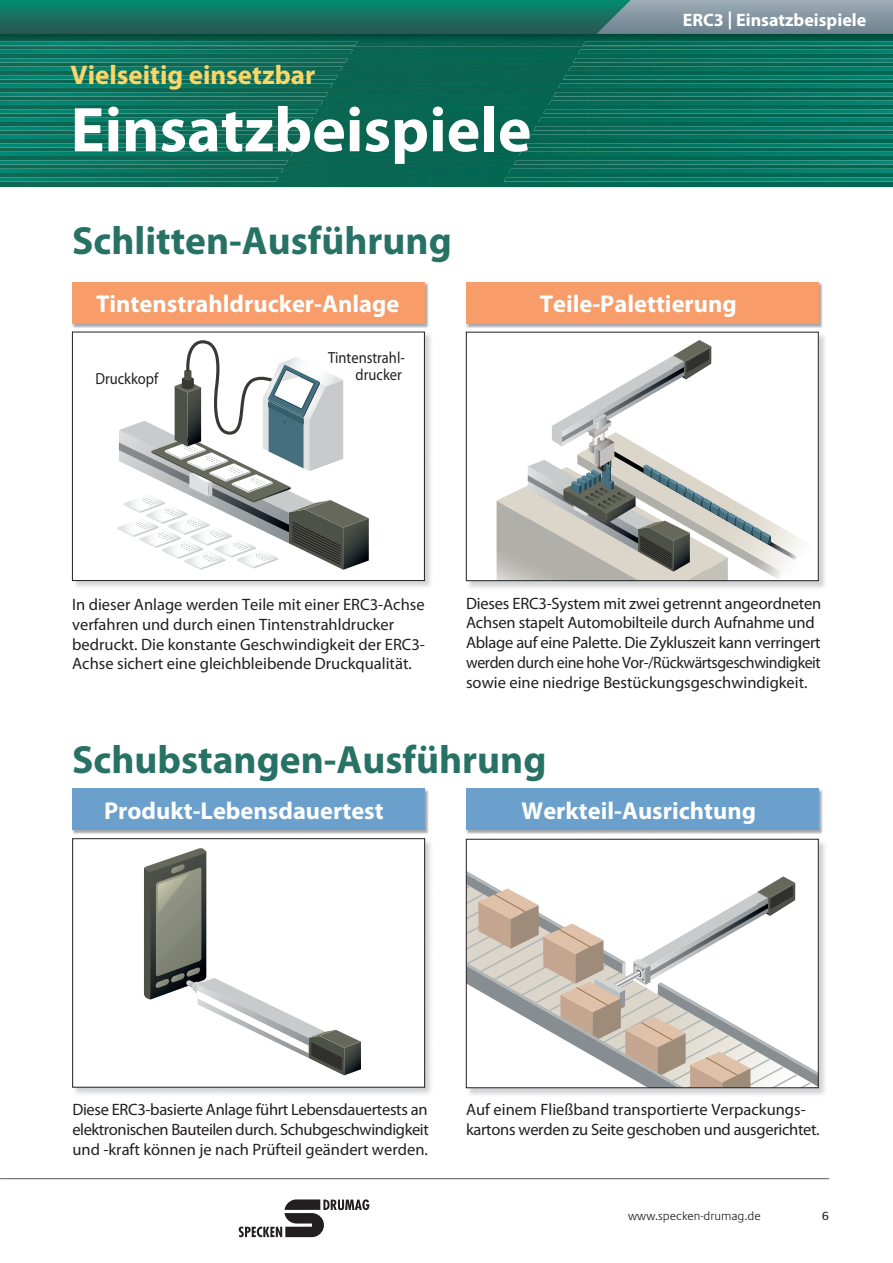
<style>
.page{position:relative;width:893px;height:1263px;background:#fff}
.page>*{position:absolute;margin:0;border:0;box-sizing:border-box;transform-origin:0 0}
.t1{font:700 63.75px "Myriad Pro";color:#fff}
.t2{font:700 39.45px "Myriad Pro";color:#287265}
.t3{font:700 27px "Myriad Pro";color:#fed667}
.t4{font:700 24.45px "Myriad Pro";color:#fff}
.t5{font:700 18px "Myriad Pro";color:#fff}
.t6{font:16.5px/19.8px "Myriad Pro";color:#231f20}
.t7{font:16.05px/17.4px "Myriad Pro";color:#231f20;text-align:right;scale:.9 1}
.t8{font:300 12px "Praxis LT Pro";color:#231f20}
.t9{font:12px "Praxis LT Pro";color:#231f20}
</style>
<div class="page">
<hr style="left:0;top:1178px;width:829px;height:1px;background:#57585a">
<svg style="left:239px;top:1199px;width:130px;height:38px"></svg>
<img style="left:0;top:34px;width:893px;height:153px">
<img style="left:578px;top:50px;width:315px;height:4px">
<img style="left:573px;top:58px;width:320px;height:4px">
<img style="left:568px;top:67px;width:325px;height:4px">
<img style="left:563px;top:75px;width:330px;height:4px">
<img style="left:558px;top:84px;width:335px;height:4px">
<img style="left:553px;top:92px;width:340px;height:4px">
<img style="left:548px;top:101px;width:345px;height:4px">
<img style="left:543px;top:109px;width:350px;height:4px">
<img style="left:538px;top:118px;width:355px;height:4px">
<img style="left:533px;top:126px;width:360px;height:4px">
<img style="left:529px;top:135px;width:364px;height:4px">
<img style="left:524px;top:143px;width:369px;height:4px">
<img style="left:519px;top:152px;width:374px;height:4px">
<img style="left:514px;top:160px;width:379px;height:4px">
<img style="left:509px;top:169px;width:384px;height:4px">
<img style="left:504px;top:177px;width:389px;height:4px">
<img style="left:0;top:50px;width:353px;height:4px">
<img style="left:0;top:58px;width:348px;height:4px">
<img style="left:0;top:67px;width:343px;height:4px">
<img style="left:0;top:75px;width:338px;height:4px">
<img style="left:0;top:84px;width:333px;height:4px">
<img style="left:0;top:92px;width:328px;height:4px">
<img style="left:0;top:101px;width:323px;height:4px">
<img style="left:0;top:109px;width:318px;height:4px">
<img style="left:0;top:118px;width:313px;height:4px">
<img style="left:0;top:126px;width:308px;height:4px">
<img style="left:0;top:135px;width:303px;height:4px">
<img style="left:0;top:143px;width:298px;height:4px">
<img style="left:0;top:152px;width:293px;height:4px">
<img style="left:0;top:160px;width:288px;height:4px">
<img style="left:0;top:169px;width:283px;height:4px">
<img style="left:0;top:177px;width:278px;height:4px">
<img style="left:583px;top:41px;width:310px;height:4px">
<img style="left:0;top:41px;width:358px;height:4px">
<div style="left:0;top:0;width:893px;height:34px;background:linear-gradient(to bottom,#048a6e,#2a5751)"></div>
<svg style="left:596px;top:0;width:297px;height:34px;background:#7d949f"></svg>
<img style="left:72px;top:838px;width:359px;height:256px">
<div style="left:73px;top:839px;width:352px;height:248px;background:#fff"></div>
<div style="left:72px;top:838px;width:353px;height:249px;border:1px solid #231f20"></div>
<img style="left:466px;top:839px;width:359px;height:256px">
<div style="left:466px;top:839px;width:352px;height:249px;background:#fff"></div>
<svg style="left:468px;top:872px;width:348px;height:214px"></svg>
<div style="left:466px;top:839px;width:352px;height:249px;border:1px solid #231f20"></div>
<img style="left:72px;top:283px;width:357px;height:45px">
<div style="left:72px;top:282px;width:353px;height:42px;background:#f89c69"></div>
<img style="left:466px;top:282px;width:357px;height:46px">
<div style="left:466px;top:282px;width:352px;height:42px;background:#f89c69"></div>
<img style="left:73px;top:790px;width:356px;height:44px">
<div style="left:72px;top:789px;width:353px;height:41px;background:#6aa0cb"></div>
<img style="left:466px;top:789px;width:357px;height:45px">
<div style="left:466px;top:789px;width:352px;height:41px;background:#6aa0cb"></div>
<img style="left:72px;top:331px;width:359px;height:256px">
<div style="left:72px;top:332px;width:352px;height:248px;background:#fff"></div>
<div style="left:72px;top:332px;width:353px;height:249px;border:1px solid #231f20"></div>
<svg style="left:117px;top:340px;width:252px;height:230px"></svg>
<img style="left:466px;top:331px;width:359px;height:257px">
<div style="left:466px;top:332px;width:352px;height:249px;background:#fff"></div>
<svg style="left:496px;top:340px;width:306px;height:239px"></svg>
<div style="left:466px;top:332px;width:352px;height:249px;border:1px solid #231f20"></div>
<svg style="left:144px;top:848px;width:217px;height:227px"></svg>
<h3 class="t3" style="left:71px;top:57px;width:246px">Vielseitig einsetzbar</h3>
<h1 class="t1" style="left:71px;top:88px;width:462px">Einsatzbeispiele</h1>
<h2 class="t2" style="left:72px;top:215px;width:381px">Schlitten-Ausführung</h2>
<p class="t5" style="left:683px;top:8px;width:185px">ERC3 | Einsatzbeispiele</p>
<h3 class="t4" style="left:96px;top:288px;width:305px">Tintenstrahldrucker-Anlage</h3>
<h3 class="t4" style="left:540px;top:288px;width:199px">Teile-Palettierung</h3>
<p class="t7" style="left:95px;top:369px;width:71px">Druckkopf</p>
<p class="t7" style="left:328px;top:349px;width:87px">Tintenstrahl&shy;drucker</p>
<p class="t6" style="left:72px;top:594px;width:354px">In dieser Anlage werden Teile mit einer ERC3-Achse verfahren und durch einen Tintenstrahldrucker bedruckt. Die konstante Geschwindigkeit der ERC3- Achse sichert eine gleichbleibende Druckqualität.</p>
<p class="t6" style="left:466px;top:593px;width:357px">Dieses ERC3-System mit zwei getrennt angeordneten Achsen stapelt Automobilteile durch Aufnahme und Ablage auf eine Palette. Die Zykluszeit kann verringert werden durch eine hohe Vor-/Rückwärtsgeschwindigkeit sowie eine niedrige Bestückungsgeschwindigkeit.</p>
<h2 class="t2" style="left:72px;top:734px;width:476px">Schubstangen-Ausführung</h2>
<h3 class="t4" style="left:104px;top:795px;width:281px">Produkt-Lebensdauertest</h3>
<h3 class="t4" style="left:522px;top:795px;width:236px">Werkteil-Ausrichtung</h3>
<p class="t6" style="left:72px;top:1099px;width:358px;text-align:justify">Diese ERC3-basierte Anlage führt Lebensdauertests an elektronischen Bauteilen durch. Schubgeschwindigkeit und -kraft können je nach Prüfteil geändert werden.</p>
<p class="t6" style="left:466px;top:1099px;width:355px">Auf einem Fließband transportierte Verpackungs&shy;kartons werden zu Seite geschoben und ausgerichtet.</p>
<p class="t8" style="left:628px;top:1209px;width:134px">www.specken-drumag.de</p>
<p class="t9" style="left:822px;top:1209px;width:9px">6</p>
</div>
